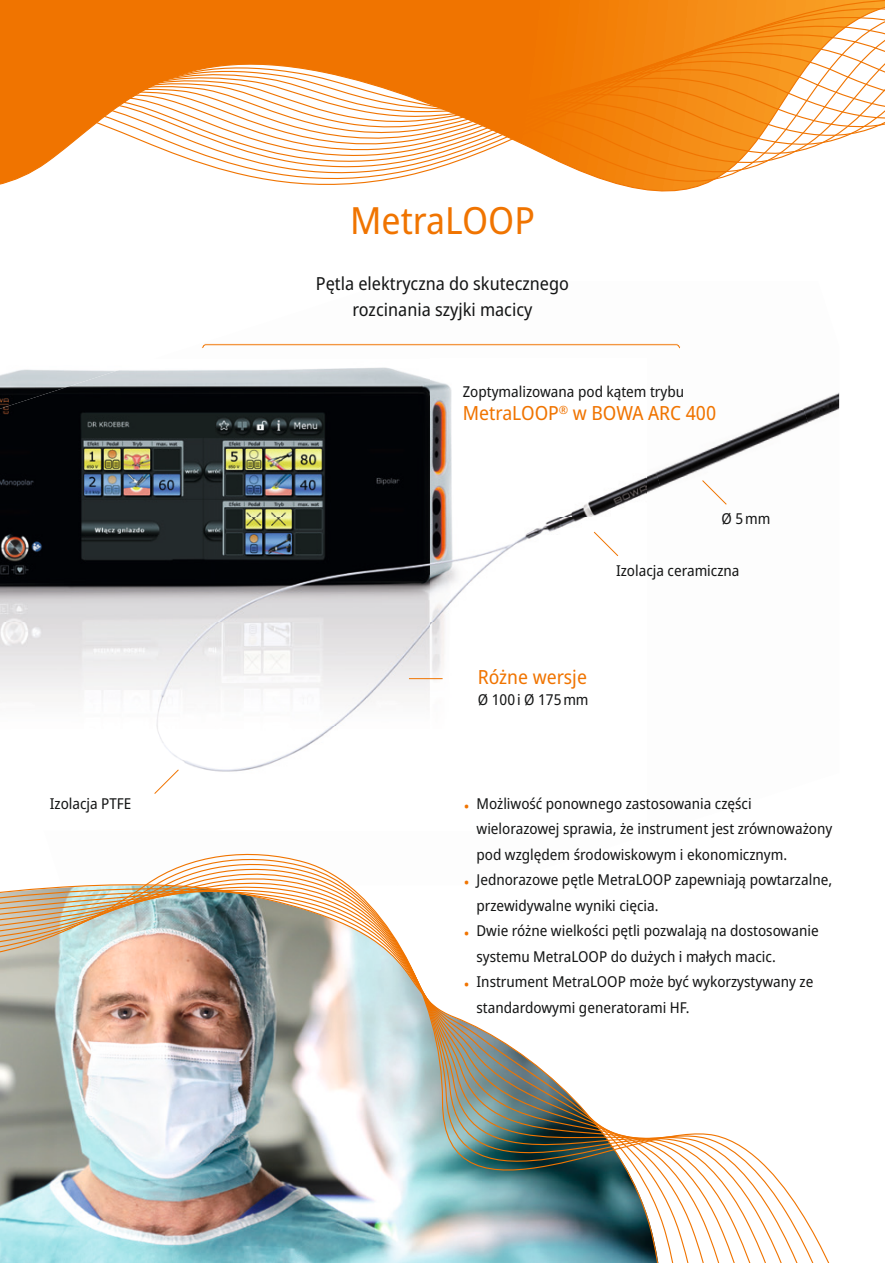
<style>
.page{position:relative;width:885px;height:1263px;background:#fff}
.page>*{position:absolute;margin:0;border:0;box-sizing:border-box;transform-origin:0 0}
.t1{font:semi-condensed 37.5px "Noto Sans";color:#f07400}
.t2{font:semi-condensed 19.5px "Noto Sans";color:#f07400}
.t3{font:semi-condensed 18px/25.5px "Noto Sans";color:#151616;text-align:center}
.t4{font:semi-condensed 15px/25.5px "Noto Sans";color:#151616}
.s1{color:#f07400}
</style>
<div class="page">
<img style="left:680px;top:346px;width:93px;height:97px">
<img style="left:773px;top:392px;width:66px;height:46px">
<img style="left:646px;top:442px;width:115px;height:52px">
<img style="left:668px;top:460px;width:93px;height:34px">
<img style="left:157px;top:726px;width:178px;height:46px">
<img style="left:0;top:367px;width:646px;height:359px">
<svg style="left:0;top:0;width:884px;height:192px"></svg>
<img style="left:0;top:853px;width:830px;height:410px">
<svg style="left:593px;top:531px;width:26px;height:26px"></svg>
<svg style="left:701px;top:479px;width:26px;height:26px"></svg>
<hr style="left:409px;top:678px;width:33px;height:1px;background:#f07400">
<svg style="left:154px;top:769px;width:25px;height:25px"></svg>
<svg style="left:201px;top:343px;width:479px;height:6px"></svg>
<p class="t4" style="left:50px;top:791px;width:83px">Izolacja PTFE</p>
<h1 class="t1" style="left:350px;top:194px;width:186px">MetraLOOP</h1>
<p class="t3" style="left:316px;top:272px;width:254px">Pętla elektryczna do skutecznego rozcinania szyjki macicy</p>
<p class="t4" style="left:463px;top:379px;width:223px">Zoptymalizowana pod kątem trybu</p>
<h2 class="t2" style="left:463px;top:400px;width:255px">MetraLOOP<sup>®</sup> w BOWA ARC 400</h2>
<p class="t4" style="left:721px;top:506px;width:50px">Ø 5 mm</p>
<p class="t4" style="left:616px;top:558px;width:125px">Izolacja ceramiczna</p>
<h2 class="t2" style="left:477px;top:664px;width:111px">Różne wersje</h2>
<p class="t4" style="left:477px;top:687px;width:112px">Ø 100 i Ø 175 mm</p>
<p class="t4" style="left:476px;top:791px;width:357px;text-indent:-13px"><span class="s1">•</span> Możliwość ponownego zastosowania części wielorazowej sprawia, że instrument jest zrównoważony pod względem środowiskowym i ekonomicznym.</p>
<p class="t4" style="left:476px;top:868px;width:357px;text-indent:-13px"><span class="s1">•</span> Jednorazowe pętle MetraLOOP zapewniają powtarzalne, przewidywalne wyniki cięcia.</p>
<p class="t4" style="left:476px;top:919px;width:343px;text-indent:-13px"><span class="s1">•</span> Dwie różne wielkości pętli pozwalają na dostosowanie systemu MetraLOOP do dużych i małych macic.</p>
<p class="t4" style="left:476px;top:970px;width:338px;text-indent:-13px"><span class="s1">•</span> Instrument MetraLOOP może być wykorzystywany ze standardowymi generatorami HF.</p>
</div>
